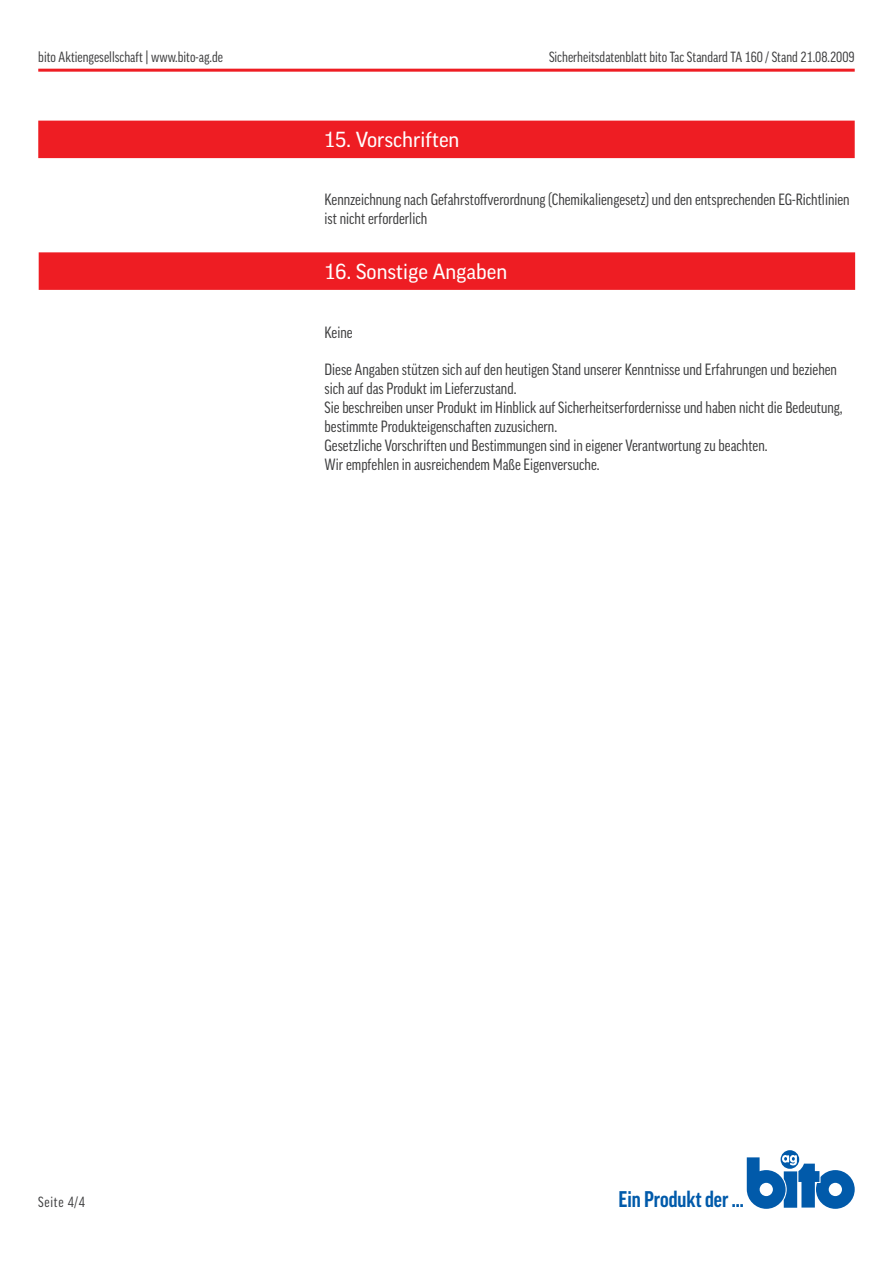
<style>
.page{position:relative;width:893px;height:1263px;background:#fff}
.page>*{position:absolute;margin:0;border:0;box-sizing:border-box;transform-origin:0 0}
.t1{font:700 condensed 21.9px "Good Pro";color:#015aaa}
.roter_Balken{font:21px "Good Pro";color:#fff}
.Inhalt{font:condensed 15.75px/18.9px "Good Pro";color:#3e3e3f}
.Produkt{font:condensed 14.25px "Good Pro";color:#3e3e3f}
.Adresse{font:condensed 14.25px "Good Pro";letter-spacing:.05em;color:#3e3e3f}
</style>
<div class="page">
<hr style="left:38px;top:69px;width:817px;height:3px;background:#ee1d23">
<svg style="left:781px;top:1150px;width:18px;height:19px"></svg>
<svg style="left:747px;top:1155px;width:108px;height:54px"></svg>
<div style="left:38px;top:121px;width:817px;height:37px;background:#ee1d23"></div>
<div style="left:39px;top:252px;width:816px;height:38px;background:#ee1d23"></div>
<p class="Produkt" style="left:38px;top:49px;width:186px">bito Aktiengesellschaft | www.bito-ag.de</p>
<p class="roter_Balken" style="left:323px;top:128px;width:138px">15. Vorschriften</p>
<p class="Produkt" style="left:549px;top:49px;width:307px">Sicherheitsdatenblatt bito Tac Standard TA 160 / Stand 21.08.2009</p>
<p class="Inhalt" style="left:325px;top:190px;width:526px">Kennzeichnung nach Gefahrstoffverordnung (Chemikaliengesetz) und den entsprechenden EG-Richtlinien ist nicht erforderlich</p>
<p class="roter_Balken" style="left:324px;top:260px;width:185px">16. Sonstige Angaben</p>
<p class="Inhalt" style="left:325px;top:322px;width:29px">Keine</p>
<p class="Inhalt" style="left:325px;top:360px;width:514px">Diese Angaben stützen sich auf den heutigen Stand unserer Kenntnisse und Erfahrungen und beziehen sich auf das Produkt im Lieferzustand.</p>
<p class="Inhalt" style="left:325px;top:398px;width:520px">Sie beschreiben unser Produkt im Hinblick auf Sicherheitserfordernisse und haben nicht die Bedeutung, bestimmte Produkteigenschaften zuzusichern.</p>
<p class="Inhalt" style="left:325px;top:436px;width:444px">Gesetzliche Vorschriften und Bestimmungen sind in eigener Verantwortung zu beachten.</p>
<p class="Inhalt" style="left:325px;top:455px;width:276px">Wir empfehlen in ausreichendem Maße Eigenversuche.</p>
<p class="Adresse" style="left:38px;top:1194px;width:48px">Seite 4/4</p>
<h1 class="t1" style="left:618px;top:1187px;width:127px">Ein Produkt der ...</h1>
</div>
